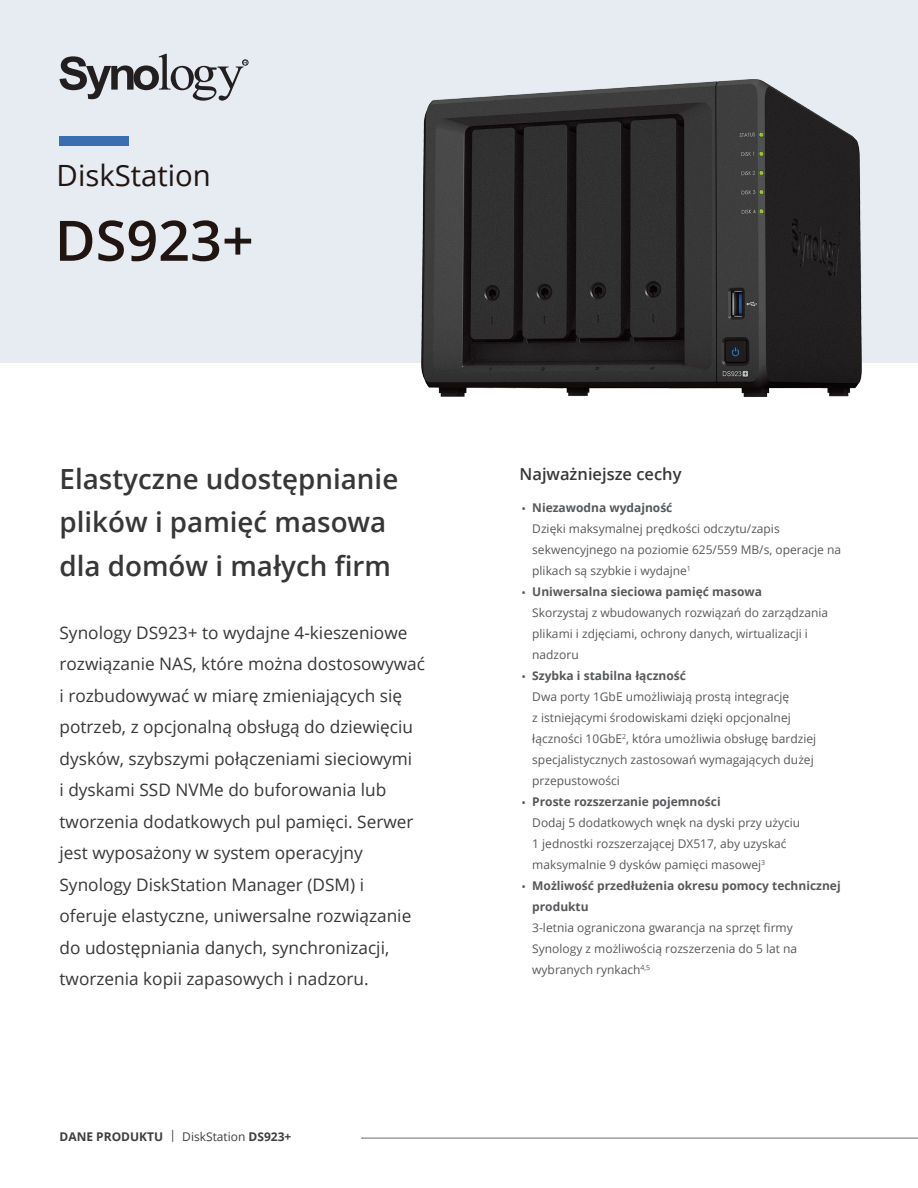
<style>
.page{position:relative;width:918px;height:1188px;background:#fff}
.page>*{position:absolute;margin:0;border:0;box-sizing:border-box;transform-origin:0 0}
.Model_Name{font:600 55.8px "Open Sans";color:#211512}
.Product_Type{font:29.25px "Open Sans";color:#211512}
.Introduction_Title{font:600 27.75px/43.5px "Open Sans";color:#383738}
.Introduction_Title-2{font:17.25px/31.5px "Open Sans";color:#383738}
.Selling_Title{font:600 16.5px "Open Sans";color:#383839}
.Selling_Points{font:12px/21px "Open Sans";color:#57585a}
.t1{font:700 12px/21px "Open Sans";color:#57585a}
.t2{font:700 12px "Open Sans";color:#3e3e3f}
.s1{font-weight:400}
.s2{font-weight:700}
</style>
<div class="page">
<hr style="left:362px;top:1138px;width:556px;height:1px;background:#6c6d70">
<div style="left:0;top:0;width:918px;height:362px;background:#e6ecf2"></div>
<div style="left:60px;top:136px;width:69px;height:10px;background:#3a6eb0"></div>
<svg style="left:60px;top:54px;width:188px;height:47px"></svg>
<img style="left:371px;top:79px;width:541px;height:318px">
<p class="Product_Type" style="left:57px;top:156px;width:156px">DiskStation</p>
<p class="Model_Name" style="left:55px;top:202px;width:201px">DS923+</p>
<p class="Introduction_Title" style="left:60px;top:457px;width:340px">Elastyczne udostępnianie plików i pamięć masowa dla domów i małych firm</p>
<p class="Introduction_Title-2" style="left:60px;top:616px;width:367px">Synology DS923+ to wydajne 4-kieszeniowe rozwiązanie NAS, które można dostosowywać i rozbudowywać w miarę zmieniających się potrzeb, z opcjonalną obsługą do dziewięciu dysków, szybszymi połączeniami sieciowymi<br>i dyskami SSD NVMe do buforowania lub tworzenia dodatkowych pul pamięci. Serwer jest wyposażony w system operacyjny Synology DiskStation Manager (DSM) i oferuje elastyczne, uniwersalne rozwiązanie do udostępniania danych, synchronizacji, tworzenia kopii zapasowych i nadzoru.</p>
<p class="t2" style="left:60px;top:1128px;width:233px">DANE PRODUKTU <span class="s1">| DiskStation</span> DS923+</p>
<p class="Selling_Title" style="left:520px;top:463px;width:164px">Najważniejsze cechy</p>
<p class="Selling_Points" style="left:532px;top:496px;width:310px;text-indent:-11px">• <span class="s2">Niezawodna wydajność<br></span>Dzięki maksymalnej prędkości odczytu/zapis sekwencyjnego na poziomie 625/559 MB/s, operacje na plikach są szybkie i wydajne<sup>1</sup></p>
<p class="t1" style="left:522px;top:580px;width:242px"><span class="s1">•</span> Uniwersalna sieciowa pamięć masowa</p>
<p class="Selling_Points" style="left:532px;top:601px;width:298px">Skorzystaj z wbudowanych rozwiązań do zarządzania plikami i zdjęciami, ochrony danych, wirtualizacji i nadzoru</p>
<p class="t1" style="left:522px;top:664px;width:166px"><span class="s1">•</span> Szybka i stabilna łączność</p>
<p class="Selling_Points" style="left:532px;top:685px;width:285px">Dwa porty 1GbE umożliwiają prostą integrację<br>z istniejącymi środowiskami dzięki opcjonalnej łączności 10GbE<sup>2</sup>, która umożliwia obsługę bardziej specjalistycznych zastosowań wymagających dużej przepustowości</p>
<p class="t1" style="left:522px;top:790px;width:201px"><span class="s1">•</span> Proste rozszerzanie pojemności</p>
<p class="Selling_Points" style="left:532px;top:811px;width:269px">Dodaj 5 dodatkowych wnęk na dyski przy użyciu<br>1 jednostki rozszerzającej DX517, aby uzyskać maksymalnie 9 dysków pamięci masowej<sup>3</sup></p>
<p class="t1" style="left:532px;top:874px;width:310px;text-indent:-11px"><span class="s1">•</span> Możliwość przedłużenia okresu pomocy technicznej produktu</p>
<p class="Selling_Points" style="left:532px;top:916px;width:267px">3-letnia ograniczona gwarancja na sprzęt firmy<br>Synology z możliwością rozszerzenia do 5 lat na wybranych rynkach<sup>4,5</sup></p>
</div>
